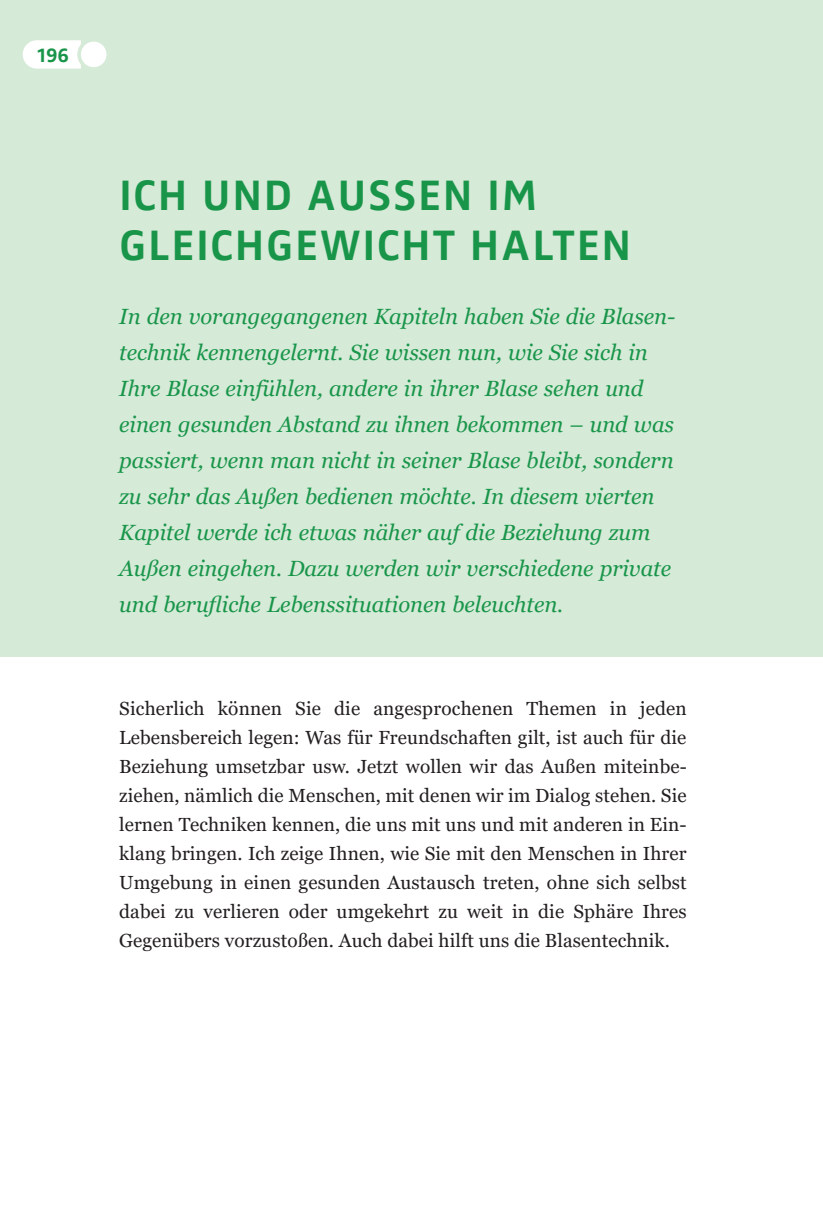
<style>
.page{position:relative;width:823px;height:1219px;background:#fff}
.page>*{position:absolute;margin:0;border:0;box-sizing:border-box;transform-origin:0 0}
.t1{font:700 44px/50px "Zwo Pro";letter-spacing:.05em;color:#19954a}
.t2{font:italic 22px/36px "Georgia Pro";color:#19954a}
.t3{font:700 20.8px "Zwo Pro";color:#19954a}
.t4{font:19px/29px "Georgia Pro";letter-spacing:.005em;color:#231f20;text-align:justify}
</style>
<div class="page">
<div style="left:0;top:0;width:821px;height:657px;background:#d5ead7"></div>
<svg style="left:23px;top:40px;width:83px;height:29px;background:#f8fbf8"></svg>
<p class="t3" style="left:37px;top:42px;width:33px">196</p>
<h1 class="t1" style="left:119px;top:171px;width:391px">ICH UND AUSSEN IM<br>GLEICHGEWI</h1>
<h1 class="t1" style="left:377px;top:221px;width:255px">CHT HALTEN</h1>
<p class="t2" style="left:119px;top:299px;width:557px">In den vorangegangenen Kapiteln haben Sie die Blasen&shy;technik kennengelernt. Sie wissen nun, wie Sie sich in Ihre Blase einfühlen, andere in ihrer Blase sehen und einen gesunden Abstand zu ihnen bekommen – und was passiert, wenn man nicht in seiner Blase bleibt, sondern zu sehr das Außen bedienen möchte. In diesem vierten Kapitel werde ich etwas näher auf die Beziehung zum Außen eingehen. Dazu werden wir verschiedene private und berufliche Lebenssituationen beleuchten.</p>
<p class="t4" style="left:119px;top:694px;width:569px">Sicherlich können Sie die angesprochenen Themen in jeden Lebensbereich legen: Was für Freundschaften gilt, ist auch für die Beziehung umsetzbar usw. Jetzt wollen wir das Außen miteinbe&shy;ziehen, nämlich die Menschen, mit denen wir im Dialog stehen. Sie lernen Techniken kennen, die uns mit uns und mit anderen in Ein&shy;klang bringen. Ich zeige Ihnen, wie Sie mit den Menschen in Ihrer Umgebung in einen gesunden Austausch treten, ohne sich selbst dabei zu verlieren oder umgekehrt zu weit in die Sphäre Ihres Gegenübers vorzustoßen. Auch dabei hilft uns die Blasentechnik.</p>
</div>
